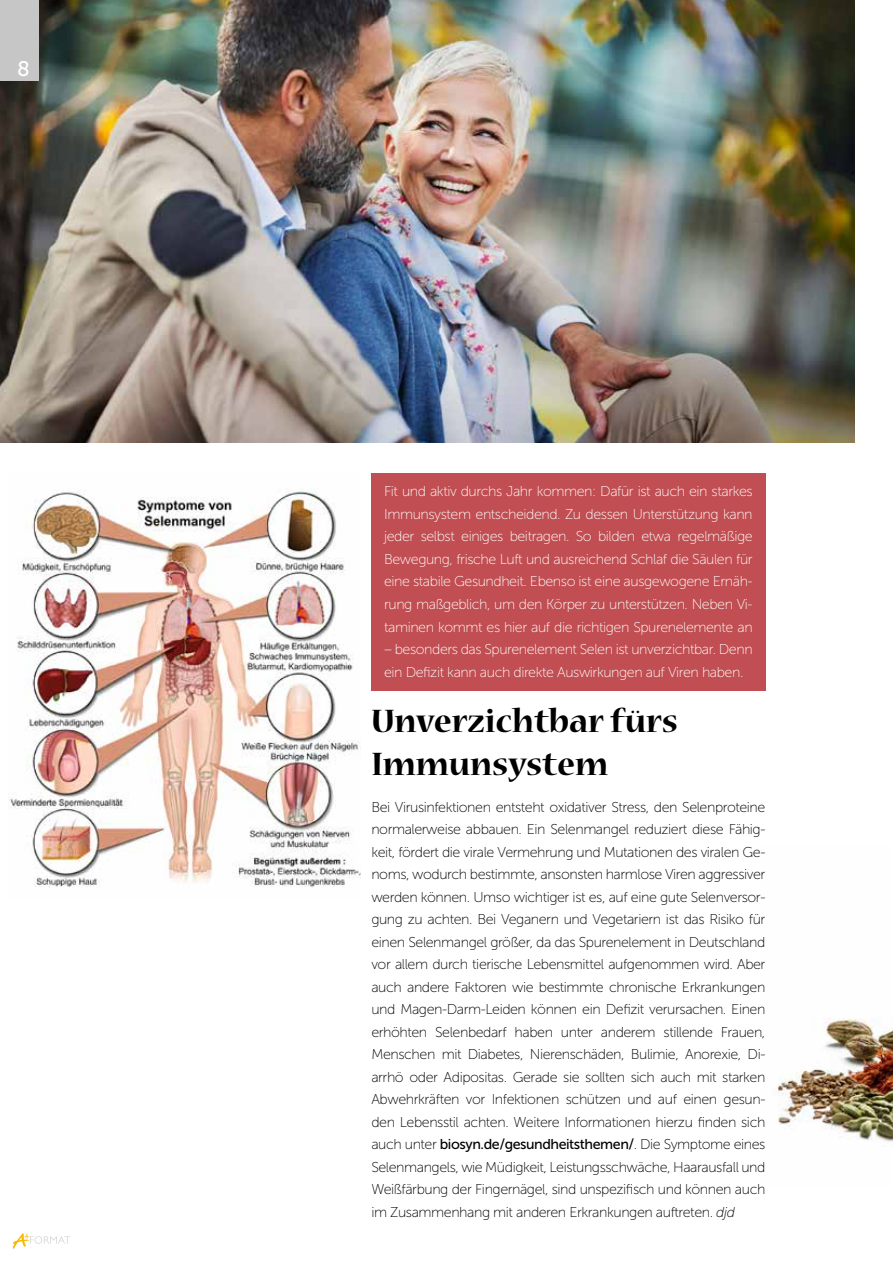
<style>
.page{position:relative;width:893px;height:1263px;background:#fff}
.page>*{position:absolute;margin:0;border:0;box-sizing:border-box;transform-origin:0 0}
.t1{font:700 36px/43.2px "Nueva Std";color:#000}
.t2{font:21px "Museo Sans 500";color:#fff}
.t3{font:14.25px/22.5px "Museo Sans 100";letter-spacing:-.03em;color:#000;text-align:justify}
.t4{font:14.25px/22.5px "Museo Sans 100";letter-spacing:-.03em;color:#fff;text-align:justify}
.t5{font:14.25px "Museo Sans 500";letter-spacing:-.03em;color:#000}
.s1{font-family:"Museo Sans 100"}
.s2{font-style:italic}
</style>
<div class="page">
<img style="left:9px;top:488px;width:351px;height:399px">
<img style="left:777px;top:1018px;width:116px;height:124px">
<img style="left:0;top:0;width:855px;height:442px">
<div style="left:371px;top:473px;width:394px;height:218px;background:#c04e52"></div>
<div style="left:0;top:0;width:38px;height:81px;background:#c6c6c6"></div>
<svg style="left:13px;top:1233px;width:57px;height:16px"></svg>
<h2 class="t2" style="left:17px;top:57px;width:14px">8</h2>
<p class="t4" style="left:384px;top:480px;width:370px">Fit und aktiv durchs Jahr kommen: Dafür ist auch ein starkes Immunsystem entscheidend. Zu dessen Unterstützung kann jeder selbst einiges beitragen. So bilden etwa regelmäßige Bewegung, frische Luft und ausreichend Schlaf die Säulen für eine stabile Gesundheit. Ebenso ist eine ausgewogene Ernäh&shy;rung maßgeblich, um den Körper zu unterstützen. Neben Vi&shy;taminen kommt es hier auf die richtigen Spurenelemente an</p>
<p class="t4" style="left:384px;top:638px;width:370px">– besonders das Spurenelement Selen ist unverzichtbar. Denn ein Defizit kann auch direkte Auswirkungen auf Viren haben.</p>
<h1 class="t1" style="left:371px;top:701px;width:308px">Unverzichtbar fürs<br>Immunsystem</h1>
<p class="t3" style="left:371px;top:795px;width:396px">Bei Virusinfektionen entsteht oxidativer Stress, den Selenproteine normalerweise abbauen. Ein Selenmangel reduziert diese Fähig&shy;keit, fördert die virale Vermehrung und Mutationen des viralen Ge&shy;noms, wodurch bestimmte, ansonsten harmlose Viren aggressiver werden können. Umso wichtiger ist es, auf eine gute Selenversor&shy;gung zu achten. Bei Veganern und Vegetariern ist das Risiko für einen Selenmangel größer, da das Spurenelement in Deutschland vor allem durch tierische Lebensmittel aufgenommen wird. Aber auch andere Faktoren wie bestimmte chronische Erkrankungen und Magen-Darm-Leiden können ein Defizit verursachen. Einen erhöhten Selenbedarf haben unter anderem stillende Frauen, Menschen mit Diabetes, Nierenschäden, Bulimie, Anorexie, Di&shy;arrhö oder Adipositas. Gerade sie sollten sich auch mit starken Abwehrkräften vor Infektionen schützen und auf einen gesun&shy;den Lebensstil achten. Weitere Informationen hierzu finden sich</p>
<p class="t5" style="left:371px;top:1136px;width:396px"><span class="s1">auch unter</span> biosyn.de/gesundheitsthemen/<span class="s1">. Die Symptome eines</span></p>
<p class="t3" style="left:371px;top:1155px;width:396px">Selenmangels, wie Müdigkeit, Leistungsschwäche, Haarausfall und Weißfärbung der Fingernägel, sind unspezifisch und können auch im Zusammenhang mit anderen Erkrankungen auftreten. <span class="s2">djd</span></p>
</div>
